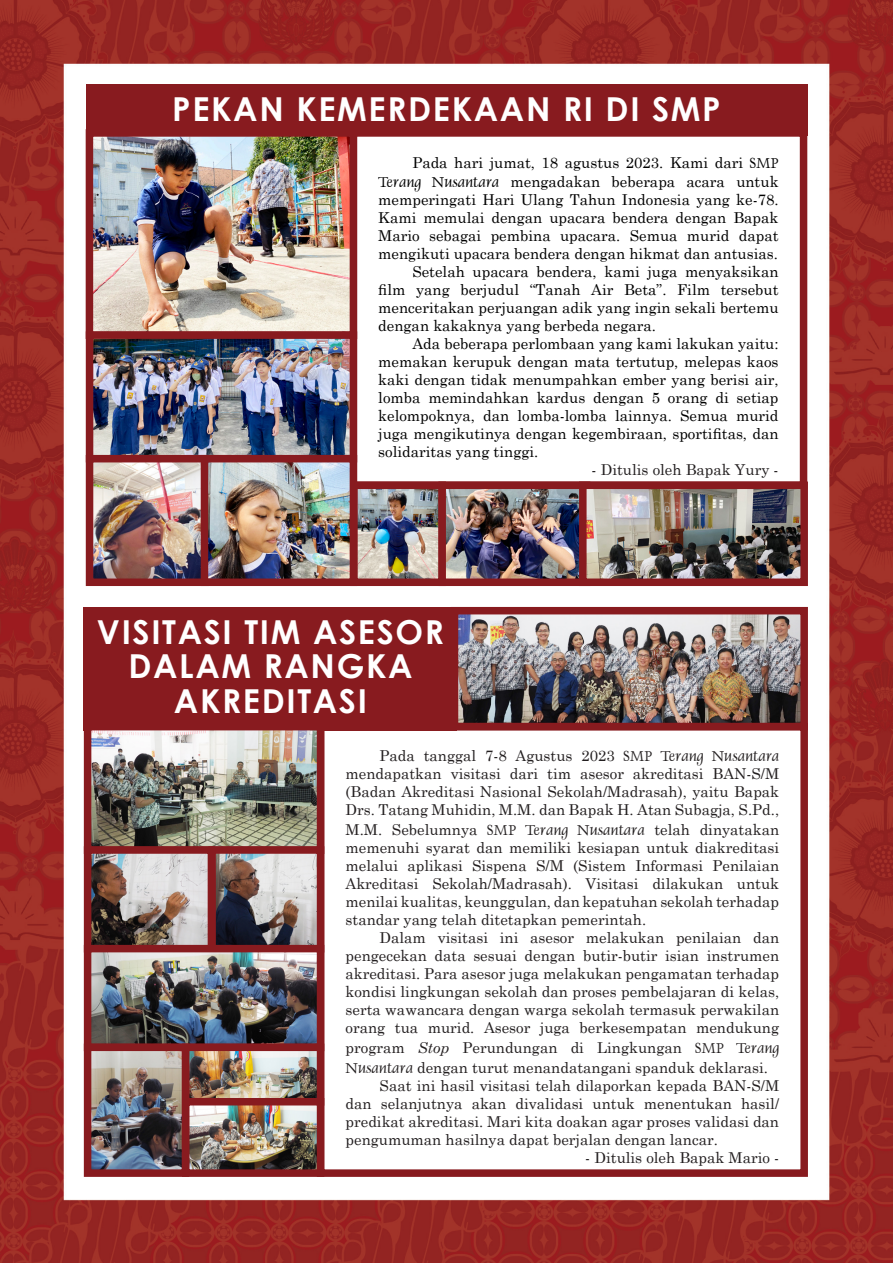
<style>
.page{position:relative;width:893px;height:1263px;background:#fff}
.page>*{position:absolute;margin:0;border:0;box-sizing:border-box;transform-origin:0 0}
.t1{font:700 33px/34.5px "Century Gothic";letter-spacing:.05em;color:#fff;text-align:center}
.t2{font:15px/18px "Century Schoolbook";color:#231f20;text-align:justify}
.t3{font:15px/18px "Century Schoolbook";color:#000;text-align:justify}
.s1{font-family:"Dauphin Plain";font-size:16.5px}
.s2{font-style:italic}
</style>
<div class="page">
<img style="left:0;top:0;width:893px;height:1263px">
<div style="left:350px;top:129px;width:457px;height:360px;border:8px solid #881b1f"></div>
<div style="left:86px;top:85px;width:721px;height:51px;background:#881b1f"></div>
<img style="left:95px;top:138px;width:253px;height:192px">
<div style="left:86px;top:129px;width:271px;height:210px;border:8px solid #881b1f"></div>
<img style="left:95px;top:340px;width:253px;height:237px">
<div style="left:86px;top:331px;width:271px;height:131px;border:8px solid #881b1f"></div>
<div style="left:86px;top:455px;width:123px;height:131px;border:8px solid #881b1f"></div>
<div style="left:201px;top:455px;width:156px;height:131px;border:8px solid #881b1f"></div>
<img style="left:359px;top:490px;width:78px;height:87px">
<div style="left:350px;top:481px;width:96px;height:105px;border:8px solid #881b1f"></div>
<img style="left:447px;top:490px;width:132px;height:87px">
<div style="left:438px;top:481px;width:152px;height:105px;border:8px solid #881b1f"></div>
<img style="left:588px;top:490px;width:211px;height:87px">
<div style="left:579px;top:481px;width:229px;height:105px;border:8px solid #881b1f"></div>
<div style="left:84px;top:607px;width:373px;height:123px;background:#881b1f"></div>
<div style="left:317px;top:723px;width:491px;height:454px;border:8px solid #881b1f"></div>
<img style="left:460px;top:616px;width:339px;height:105px">
<div style="left:451px;top:607px;width:357px;height:123px;border:8px solid #881b1f"></div>
<img style="left:93px;top:732px;width:222px;height:113px">
<div style="left:84px;top:723px;width:240px;height:131px;border:8px solid #881b1f"></div>
<img style="left:93px;top:855px;width:222px;height:187px">
<div style="left:84px;top:846px;width:131px;height:106px;border:8px solid #881b1f"></div>
<div style="left:208px;top:846px;width:116px;height:106px;border:8px solid #881b1f"></div>
<div style="left:84px;top:945px;width:240px;height:106px;border:8px solid #881b1f"></div>
<img style="left:93px;top:1052px;width:87px;height:116px">
<div style="left:84px;top:1043px;width:105px;height:134px;border:8px solid #881b1f"></div>
<img style="left:191px;top:1052px;width:124px;height:45px">
<div style="left:182px;top:1043px;width:142px;height:63px;border:8px solid #881b1f"></div>
<img style="left:191px;top:1107px;width:124px;height:61px">
<div style="left:182px;top:1098px;width:142px;height:79px;border:8px solid #881b1f"></div>
<p class="t1" style="left:172px;top:91px;width:550px">PEKAN KEMERDEKAAN RI DI SMP</p>
<p class="t3" style="left:378px;top:151px;width:402px;line-height:19.8px;text-align:right">Pada hari jumat, 18 agustus 2023. Kami dari <span class="s1">SMP<br>Terang Nusantara</span> mengadakan beberapa acara untuk</p>
<p class="t3" style="left:378px;top:190px;width:402px">memperingati Hari Ulang Tahun Indonesia yang ke-78.<br>Kami memulai dengan upacara bendera dengan Bapak Mario sebagai pembina upacara. Semua murid dapat mengikuti upacara bendera dengan hikmat dan antusias.</p>
<p class="t3" style="left:378px;top:262px;width:402px;text-indent:34px">Setelah upacara bendera, kami juga menyaksikan film yang berjudul “Tanah Air Beta”. Film tersebut menceritakan perjuangan adik yang ingin sekali bertemu dengan kakaknya yang berbeda negara.</p>
<p class="t3" style="left:378px;top:334px;width:402px;text-indent:34px">Ada beberapa perlombaan yang kami lakukan yaitu: memakan kerupuk dengan mata tertutup, melepas kaos kaki dengan tidak menumpahkan ember yang berisi air, lomba memindahkan kardus dengan 5 orang di setiap kelompoknya, dan lomba-lomba lainnya. Semua murid juga mengikutinya dengan kegembiraan, sportifitas, dan solidaritas yang tinggi.</p>
<p class="t2" style="left:592px;top:460px;width:188px">- Ditulis oleh Bapak Yury -</p>
<p class="t1" style="left:97px;top:613px;width:349px">VISITASI TIM ASESOR<br>DALAM RANGKA<br>AKREDITASI</p>
<p class="t2" style="left:346px;top:746px;width:435px;text-indent:34px">Pada tanggal 7-8 Agustus 2023 <span class="s1">SMP Terang Nusantara </span>mendapatkan visitasi dari tim asesor akreditasi BAN-S/M (Badan Akreditasi Nasional Sekolah/Madrasah), yaitu Bapak Drs. Tatang Muhidin, M.M. dan Bapak H. Atan Subagja, S.Pd.,</p>
<p class="t2" style="left:346px;top:819px;width:435px">M.M. Sebelumnya <span class="s1">SMP Terang Nusantara</span> telah dinyatakan memenuhi syarat dan memiliki kesiapan untuk diakreditasi melalui aplikasi Sispena S/M (Sistem Informasi Penilaian Akreditasi Sekolah/Madrasah). Visitasi dilakukan untuk menilai kualitas, keunggulan, dan kepatuhan sekolah terhadap standar yang telah ditetapkan pemerintah.</p>
<p class="t2" style="left:346px;top:927px;width:435px;text-indent:34px">Dalam visitasi ini asesor melakukan penilaian dan pengecekan data sesuai dengan butir-butir isian instrumen akreditasi. Para asesor juga melakukan pengamatan terhadap kondisi lingkungan sekolah dan proses pembelajaran di kelas, serta wawancara dengan warga sekolah termasuk perwakilan orang tua murid. Asesor juga berkesempatan mendukung</p>
<p class="t2" style="left:346px;top:1036px;width:435px;line-height:19.8px">program <span class="s2">Stop</span> Perundungan di Lingkungan <span class="s1">SMP Terang<br>Nusantara</span> dengan turut menandatangani spanduk deklarasi.</p>
<p class="t2" style="left:346px;top:1075px;width:435px;text-indent:34px">Saat ini hasil visitasi telah dilaporkan kepada BAN-S/M dan selanjutnya akan divalidasi untuk menentukan hasil/ predikat akreditasi. Mari kita doakan agar proses validasi dan pengumuman hasilnya dapat berjalan dengan lancar.</p>
<p class="t2" style="left:585px;top:1147px;width:195px">- Ditulis oleh Bapak Mario -</p>
</div>
